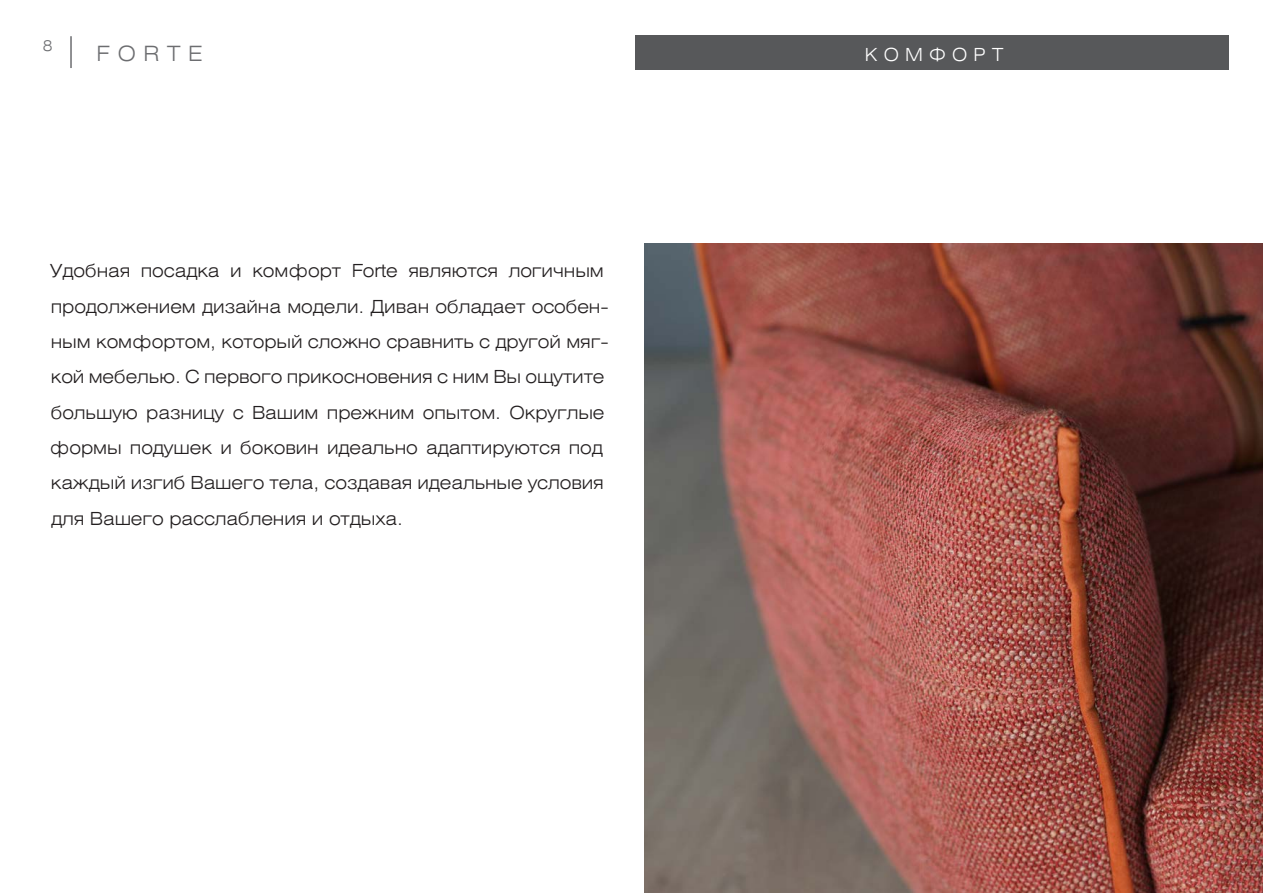
<style>
.page{position:relative;width:1263px;height:893px;background:#fff}
.page>*{position:absolute;margin:0;border:0;box-sizing:border-box;transform-origin:0 0}
.t1{font:21px "Helios Ext Light C";letter-spacing:.36em;color:#6c6d70}
._12_без_буквицы{font:18px/35.2px "Helios Ext Light C";letter-spacing:-.005em;color:#231f20}
.t2{font:18px "Helios Ext Light C";letter-spacing:.36em;color:#fff}
.t3{font:15px "Helios Ext Light C";color:#6c6d70}
</style>
<div class="page">
<div style="left:636px;top:35px;width:593px;height:35px;background:#57585a"></div>
<img style="left:644px;top:243px;width:619px;height:650px">
<hr style="left:70px;top:36px;width:2px;height:32px;background:#6c6d70">
<p class="t3" style="left:43px;top:36px;width:11px">8</p>
<p class="t1" style="left:97px;top:41px;width:108px">FORTE</p>
<p class="_12_без_буквицы" style="left:50px;top:253px;width:560px">Удобная посадка и комфорт Forte являются логичным продолжением дизайна модели. Диван обладает особен&shy;ным комфортом, который сложно сравнить с другой мяг&shy;кой мебелью. С первого прикосновения с ним Вы ощутите большую разницу с Вашим прежним опытом. Округлые формы подушек и боковин идеально адаптируются под каждый изгиб Вашего тела, создавая идеальные условия для Вашего расслабления и отдыха.</p>
<p class="t2" style="left:865px;top:43px;width:140px">КОМФОРТ</p>
</div>
